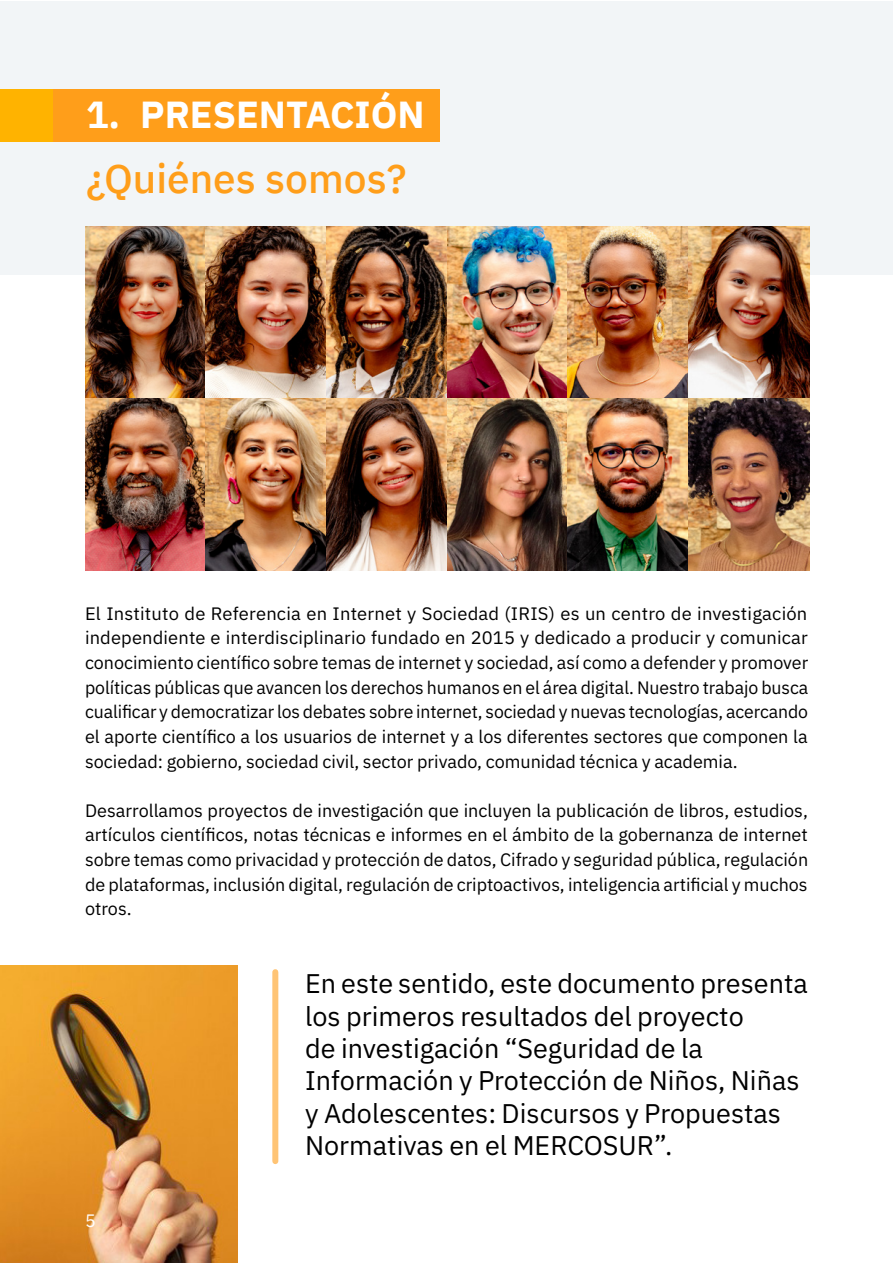
<style>
.page{position:relative;width:893px;height:1263px;background:#fff}
.page>*{position:absolute;margin:0;border:0;box-sizing:border-box;transform-origin:0 0}
.t1{font:500 40.5px "IBM Plex Sans";color:#ff9e1a}
.t2{font:700 37.5px "IBM Plex Sans";color:#fff}
.t3{font:27px/32.4px "IBM Plex Sans";color:#000}
.t4{font:18px/24.6px "IBM Plex Sans";color:#000;text-align:justify}
.t5{font:18px "IBM Plex Sans";color:#fff}
</style>
<div class="page">
<div style="left:0;top:1px;width:893px;height:274px;background:#f2f5f7"></div>
<div style="left:52px;top:89px;width:388px;height:53px;background:#ff9e1a"></div>
<div style="left:0;top:89px;width:53px;height:53px;background:#ffb300"></div>
<div style="left:272px;top:972px;width:6px;height:189px;background:#ffc475"></div>
<img style="left:0;top:966px;width:237px;height:297px">
<img style="left:85px;top:226px;width:121px;height:172px">
<img style="left:85px;top:398px;width:121px;height:173px">
<img style="left:206px;top:226px;width:120px;height:172px">
<img style="left:206px;top:398px;width:120px;height:173px">
<img style="left:326px;top:226px;width:121px;height:172px">
<img style="left:326px;top:398px;width:121px;height:173px">
<img style="left:447px;top:226px;width:121px;height:172px">
<img style="left:447px;top:398px;width:121px;height:173px">
<img style="left:568px;top:226px;width:120px;height:172px">
<img style="left:568px;top:398px;width:120px;height:173px">
<img style="left:688px;top:226px;width:121px;height:172px">
<img style="left:688px;top:398px;width:121px;height:173px">
<h2 class="t2" style="left:86px;top:85px;width:340px">1. PRESENTACIÓN</h2>
<h1 class="t1" style="left:86px;top:148px;width:322px">¿Quiénes somos?</h1>
<p class="t4" style="left:85px;top:600px;width:725px">El Instituto de Referencia en Internet y Sociedad (IRIS) es un centro de investigación independiente e interdisciplinario fundado en 2015 y dedicado a producir y comunicar conocimiento científico sobre temas de internet y sociedad, así como a defender y promover políticas públicas que avancen los derechos humanos en el área digital. Nuestro trabajo busca cualificar y democratizar los debates sobre internet, sociedad y nuevas tecnologías, acercando el aporte científico a los usuarios de internet y a los diferentes sectores que componen la sociedad: gobierno, sociedad civil, sector privado, comunidad técnica y academia.</p>
<p class="t4" style="left:85px;top:796px;width:725px">Desarrollamos proyectos de investigación que incluyen la publicación de libros, estudios, artículos científicos, notas técnicas e informes en el ámbito de la gobernanza de internet sobre temas como privacidad y protección de datos, Cifrado y seguridad pública, regulación de plataformas, inclusión digital, regulación de criptoactivos, inteligencia artificial y muchos otros.</p>
<p class="t5" style="left:85px;top:1207px;width:12px">5</p>
<h3 class="t3" style="left:305px;top:965px;width:504px">En este sentido, este documento presenta los primeros resultados del proyecto<br>de investigación “Seguridad de la Información y Protección de Niños, Niñas y Adolescentes: Discursos y Propuestas Normativas en el MERCOSUR”.</h3>
</div>
